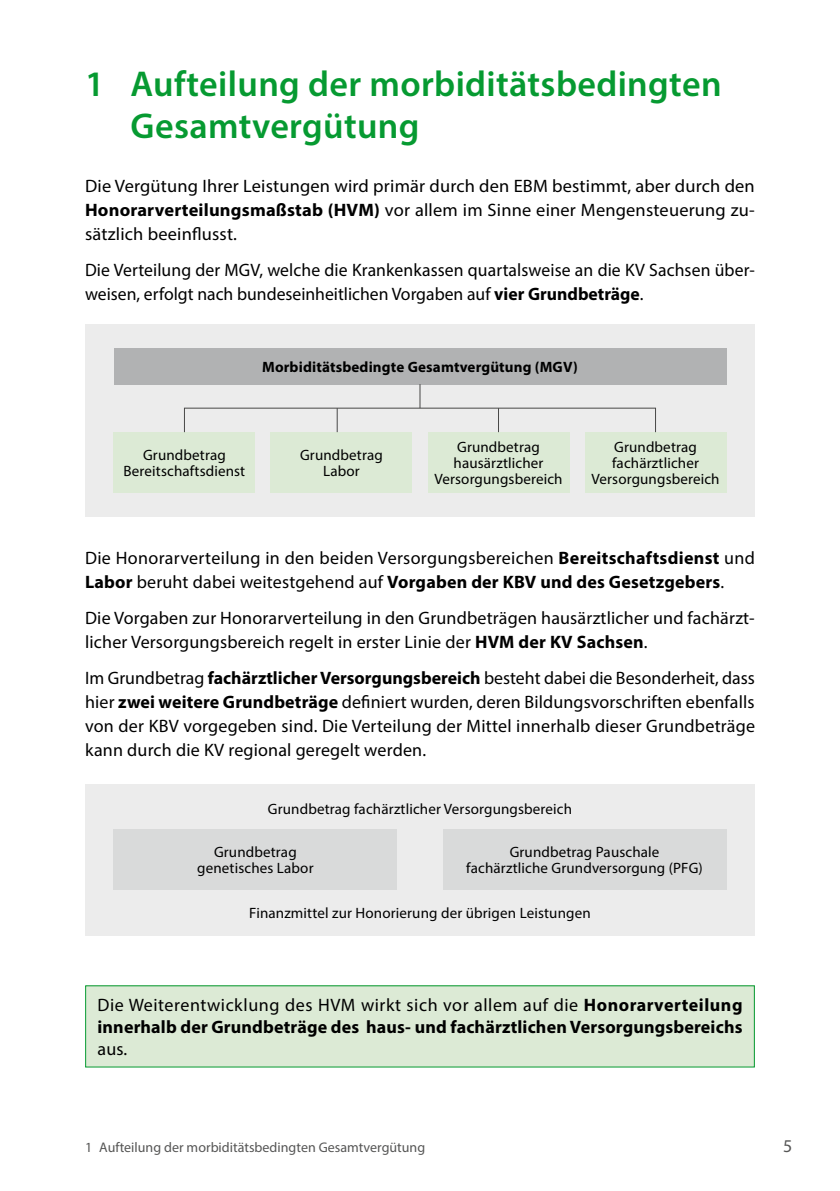
<style>
.page{position:relative;width:840px;height:1191px;background:#fff}
.page>*{position:absolute;margin:0;border:0;box-sizing:border-box;transform-origin:0 0}
.t1{font:600 36px/42px "Myriad Pro";letter-spacing:.01em;color:#069a31}
.t2{font:18px/24px "Myriad Pro";letter-spacing:.01em;color:#000}
.t3{font:700 18px/22px "Myriad Pro";letter-spacing:.01em;color:#000}
.t4{font:18px "Myriad Pro";color:#565655}
.t5{font:15px/16px "Myriad Pro";letter-spacing:.01em;color:#000;text-align:center}
.t6{font:700 15px "Myriad Pro";letter-spacing:.01em;color:#000}
.t7{font:14px "Myriad Pro";color:#565655}
.s1{font-weight:700}
.s2{font-weight:400}
</style>
<div class="page">
<div style="left:85px;top:324px;width:669px;height:192px;background:#ececec"></div>
<div style="left:113px;top:432px;width:142px;height:60px;background:#dcead5"></div>
<div style="left:270px;top:432px;width:142px;height:60px;background:#dcead5"></div>
<div style="left:427px;top:432px;width:142px;height:60px;background:#dcead5"></div>
<div style="left:584px;top:432px;width:142px;height:60px;background:#dcead5"></div>
<div style="left:113px;top:348px;width:613px;height:36px;background:#b1b2b3"></div>
<svg style="left:419px;top:384px;width:1px;height:24px"></svg>
<div style="left:184px;top:408px;width:471px;height:25px;border:1px solid #484847"></div>
<svg style="left:336px;top:408px;width:1px;height:24px"></svg>
<div style="left:85px;top:784px;width:669px;height:152px;background:#ececec"></div>
<div style="left:113px;top:829px;width:284px;height:60px;background:#d9dada"></div>
<div style="left:442px;top:829px;width:284px;height:60px;background:#d9dada"></div>
<div style="left:86px;top:985px;width:668px;height:82px;background:#dcead5"></div>
<h1 class="t1" style="left:130px;top:62px;width:592px;text-indent:-45px">1 Aufteilung der morbiditätsbedingten<br>Gesamtvergütung</h1>
<p class="t2" style="left:85px;top:174px;width:670px;text-align:justify">Die Vergütung Ihrer Leistungen wird primär durch den EBM bestimmt, aber durch den <span class="s1">Honorarverteilungsmaßstab (HVM)</span> vor allem im Sinne einer Mengensteuerung zu&shy;sätzlich beeinflusst.</p>
<p class="t2" style="left:85px;top:258px;width:669px">Die Verteilung der MGV, welche die Krankenkassen quartalsweise an die KV Sachsen über&shy;weisen, erfolgt nach bundeseinheitlichen Vorgaben auf <span class="s1">vier Grundbeträge</span>.</p>
<p class="t6" style="left:262px;top:357px;width:317px">Morbiditätsbedingte Gesamtvergütung (MGV)</p>
<p class="t5" style="left:123px;top:446px;width:123px">Grundbetrag<br>Bereitschaftsdienst</p>
<p class="t5" style="left:300px;top:446px;width:84px">Grundbetrag<br>Labor</p>
<p class="t5" style="left:434px;top:438px;width:129px">Grundbetrag hausärztlicher<br>Versorgungsbereich</p>
<p class="t5" style="left:591px;top:438px;width:129px">Grundbetrag fachärztlicher<br>Versorgungsbereich</p>
<p class="t2" style="left:85px;top:546px;width:671px">Die Honorarverteilung in den beiden Versorgungsbereichen <span class="s1">Bereitschaftsdienst</span> und<br><span class="s1">Labor</span> beruht dabei weitestgehend auf <span class="s1">Vorgaben der KBV und des Gesetzgebers</span>.</p>
<p class="t2" style="left:85px;top:606px;width:670px">Die Vorgaben zur Honorarverteilung in den Grundbeträgen hausärztlicher und fachärzt&shy;licher Versorgungsbereich regelt in erster Linie der <span class="s1">HVM der KV Sachsen</span>.</p>
<p class="t2" style="left:85px;top:666px;width:671px;text-align:justify">Im Grundbetrag <span class="s1">fachärztlicher Versorgungsbereich</span> besteht dabei die Besonderheit, dass hier <span class="s1">zwei weitere Grundbeträge</span> definiert wurden, deren Bildungsvorschriften ebenfalls von der KBV vorgegeben sind. Die Verteilung der Mittel innerhalb dieser Grundbeträge kann durch die KV regional geregelt werden.</p>
<p class="t5" style="left:268px;top:800px;width:305px">Grundbetrag fachärztlicher Versorgungsbereich</p>
<p class="t5" style="left:197px;top:843px;width:118px">Grundbetrag genetisches Labor</p>
<p class="t5" style="left:466px;top:843px;width:238px">Grundbetrag Pauschale<br>fachärztliche Grundversorgung (PFG)</p>
<p class="t5" style="left:249px;top:904px;width:343px">Finanzmittel zur Honorierung der übrigen Leistungen</p>
<p class="t3" style="left:97px;top:993px;width:646px"><span class="s2">Die Weiterentwicklung des HVM wirkt sich vor allem auf die</span> Honorarverteilung innerhalb der Grundbeträge des haus- und fachärztlichen Versorgungsbereichs</p>
<p class="t2" style="left:97px;top:1036px;width:30px">aus.</p>
<p class="t7" style="left:85px;top:1139px;width:341px">1 Aufteilung der morbiditätsbedingten Gesamtvergütung</p>
<p class="t4" style="left:782px;top:1135px;width:11px">5</p>
</div>
